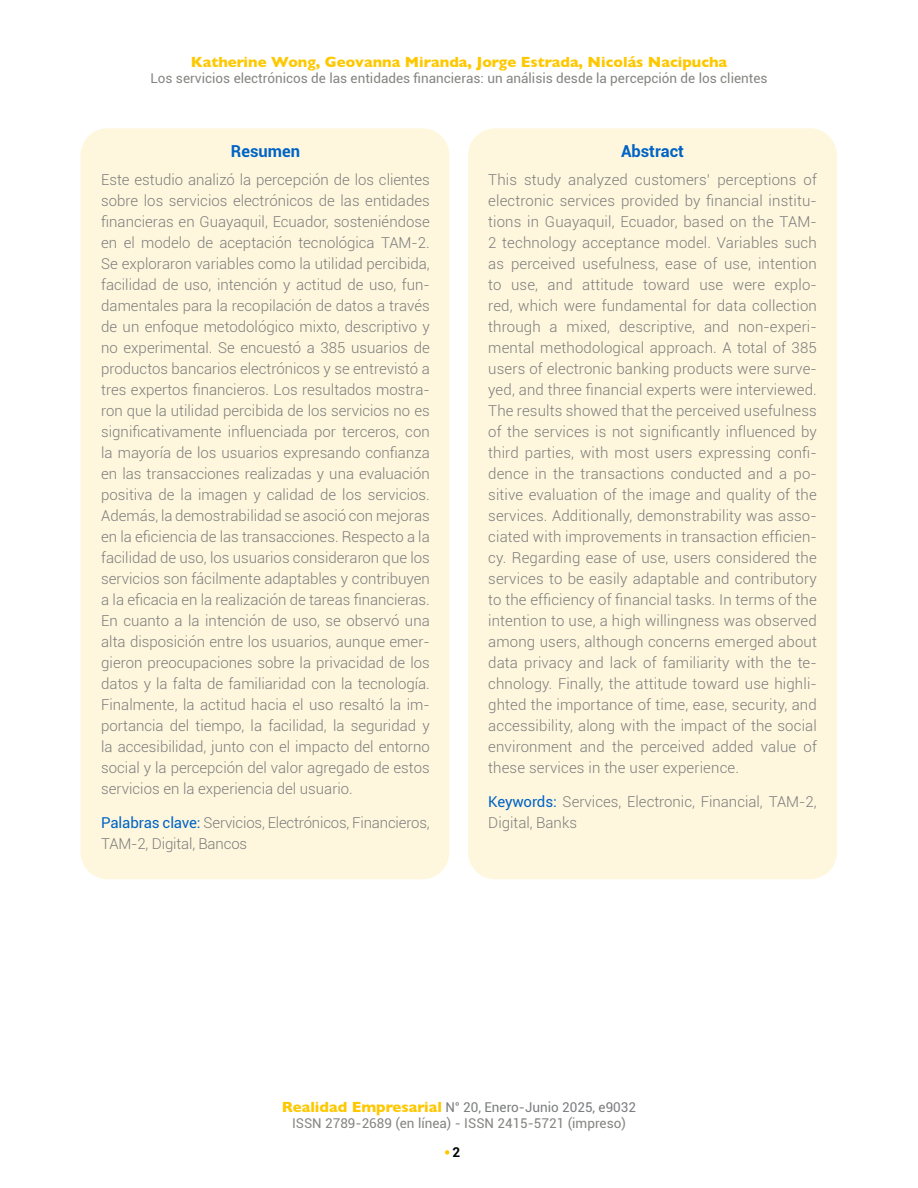
<style>
.page{position:relative;width:918px;height:1188px;background:#fff}
.page>*{position:absolute;margin:0;border:0;box-sizing:border-box;transform-origin:0 0}
.t1{font:700 16.5px "Roboto";color:#0063c5}
.t2{font:300 15px/21px "Roboto";color:#7d7c7c;text-align:justify}
.t3{font:700 15px "Gill Sans";color:#fec800}
.t4{font:13.5px/16.2px "Roboto";color:#858582;text-align:center}
.t5{font:700 13.5px "Roboto";color:#000}
.s1{font-weight:400;color:#0063c5}
.s2{font-family:"Gill Sans";font-weight:700;font-size:15px;color:#fec800}
.s3{color:#7b7c7e}
</style>
<div class="page">
<svg style="left:445px;top:1150px;width:4px;height:5px"></svg>
<div style="left:468px;top:128px;width:369px;height:751px;background:#fef7de;border-radius:27px"></div>
<div style="left:80px;top:128px;width:369px;height:751px;background:#fef7de;border-radius:27px"></div>
<p class="t3" style="left:191px;top:50px;width:538px">Katherine Wong, Geovanna Miranda, Jorge Estrada, Nicolás Nacipucha</p>
<p class="t4" style="left:150px;top:70px;width:619px">Los servicios electrónicos de las entidades financieras: un análisis desde la percepción de los clientes</p>
<p class="t1" style="left:231px;top:140px;width:71px">Resumen</p>
<p class="t2" style="left:101px;top:169px;width:330px">Este estudio analizó la percepción de los clientes sobre los servicios electrónicos de las entidades financieras en Guayaquil, Ecuador, sosteniéndose en el modelo de aceptación tecnológica TAM-2.<br>Se exploraron variables como la utilidad percibida, facilidad de uso, intención y actitud de uso, fun&shy;damentales para la recopilación de datos a través de un enfoque metodológico mixto, descriptivo y no experimental. Se encuestó a 385 usuarios de productos bancarios electrónicos y se entrevistó a tres expertos financieros. Los resultados mostra&shy;ron que la utilidad percibida de los servicios no es significativamente influenciada por terceros, con la mayoría de los usuarios expresando confianza en las transacciones realizadas y una evaluación positiva de la imagen y calidad de los servicios.<br>Además, la demostrabilidad se asoció con mejoras en la eficiencia de las transacciones. Respecto a la facilidad de uso, los usuarios consideraron que los servicios son fácilmente adaptables y contribuyen a la eficacia en la realización de tareas financieras.<br>En cuanto a la intención de uso, se observó una alta disposición entre los usuarios, aunque emer&shy;gieron preocupaciones sobre la privacidad de los datos y la falta de familiaridad con la tecnología.<br>Finalmente, la actitud hacia el uso resaltó la im&shy;portancia del tiempo, la facilidad, la seguridad y la accesibilidad, junto con el impacto del entorno social y la percepción del valor agregado de estos servicios en la experiencia del usuario.</p>
<p class="t2" style="left:101px;top:812px;width:330px"><span class="s1">Palabras clave:</span> Servicios, Electrónicos, Financieros,<br>TAM-2, Digital, Bancos</p>
<p class="t1" style="left:621px;top:140px;width:64px">Abstract</p>
<p class="t2" style="left:488px;top:169px;width:330px">This study analyzed customers’ perceptions of electronic services provided by financial institu&shy;tions in Guayaquil, Ecuador, based on the TAM-2 technology acceptance model. Variables such as perceived usefulness, ease of use, intention to use, and attitude toward use were explo&shy;red, which were fundamental for data collection through a mixed, descriptive, and non-experi&shy;mental methodological approach. A total of 385 users of electronic banking products were surve&shy;yed, and three financial experts were interviewed.<br>The results showed that the perceived usefulness of the services is not significantly influenced by third parties, with most users expressing confi&shy;dence in the transactions conducted and a po&shy;sitive evaluation of the image and quality of the services. Additionally, demonstrability was asso&shy;ciated with improvements in transaction efficien&shy;cy. Regarding ease of use, users considered the services to be easily adaptable and contributory to the efficiency of financial tasks. In terms of the intention to use, a high willingness was observed among users, although concerns emerged about data privacy and lack of familiarity with the te&shy;chnology. Finally, the attitude toward use highli&shy;ghted the importance of time, ease, security, and accessibility, along with the impact of the social environment and the perceived added value of these services in the user experience.</p>
<p class="t2" style="left:488px;top:791px;width:330px"><span class="s1">Keywords:</span> Services, Electronic, Financial, TAM-2,<br>Digital, Banks</p>
<p class="t4" style="left:282px;top:1098px;width:356px"><span class="s2">Realidad Empresarial</span> <span class="s3">N° 20, Enero-Junio 2025, e9032<br></span>ISSN 2789-2689 (en línea) - ISSN 2415-5721 (impreso)</p>
<p class="t5" style="left:453px;top:1143px;width:9px">2</p>
</div>
